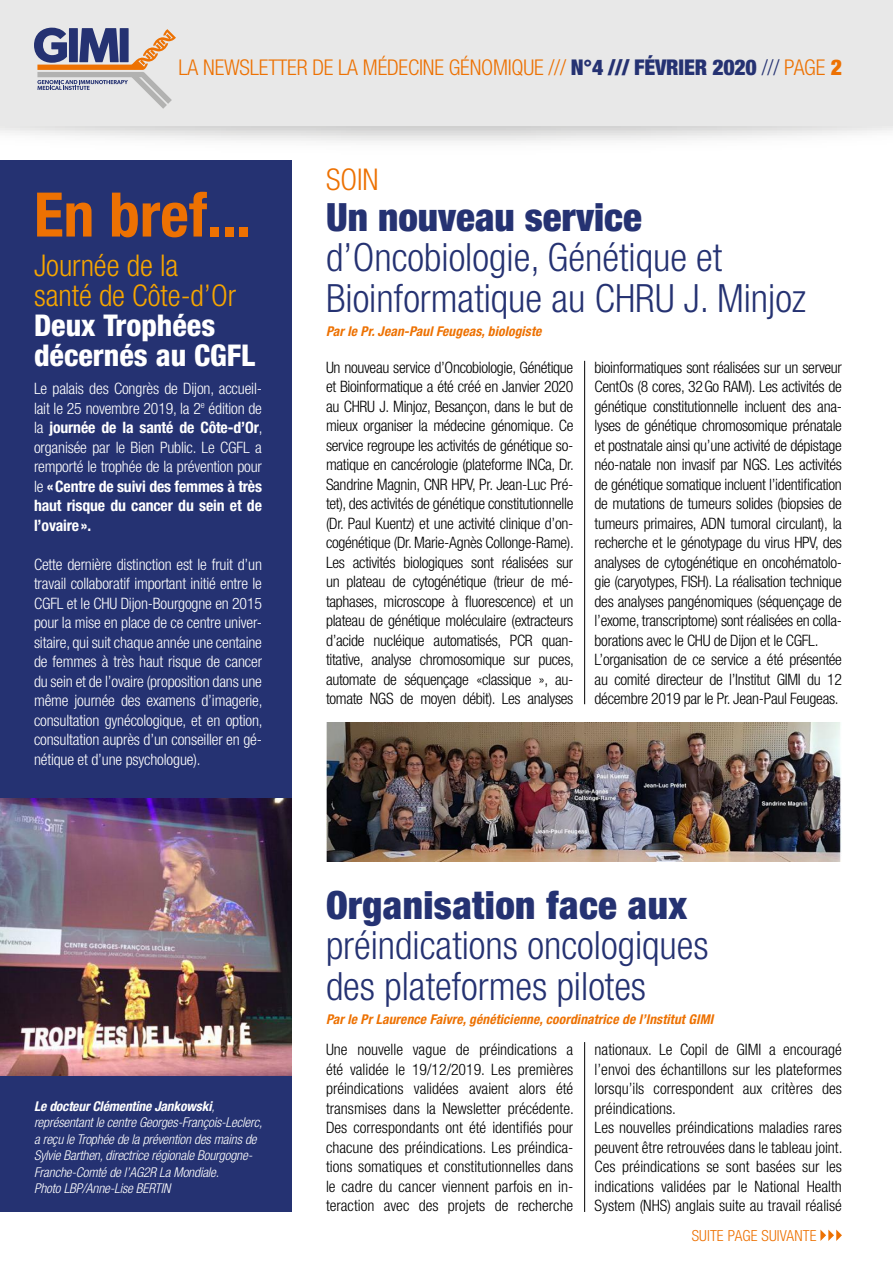
<style>
.page{position:relative;width:893px;height:1263px;background:#fff}
.page>*{position:absolute;margin:0;border:0;box-sizing:border-box;transform-origin:0 0}
.t1{font:700 condensed 61.5px "Helvetica Neue LT";color:#ed7102}
.t2{font:300 condensed 39px/40.5px "Helvetica Neue LT";color:#253272}
.t3{font:900 condensed 39px "Helvetica Neue LT";letter-spacing:.01em;color:#253272}
.t4{font:300 condensed 30px/30px "Helvetica Neue LT";color:#f7a600}
.t5{font:800 condensed 30px/30px "Helvetica Neue LT";color:#fff}
.t6{font:300 condensed 30px "Helvetica Neue LT";color:#ed7102}
.t7{font:300 condensed 21.75px "Helvetica Neue LT";letter-spacing:-.01em;color:#ed7102}
.t8{font:300 condensed 15.75px/19.5px "Helvetica Neue LT";letter-spacing:-.02em;color:#000;text-align:justify}
.t9{font:300 condensed 15.75px/19.5px "Helvetica Neue LT";letter-spacing:-.01em;color:#fff;text-align:justify}
.t10{font:300 condensed 15.75px/19.5px "Helvetica Neue LT";color:#000}
.t11{font:300 condensed 15.3px "Helvetica Neue LT";letter-spacing:.01em;color:#ed7102}
.t12{font:italic 300 condensed 13.5px/16.5px "Helvetica Neue LT";letter-spacing:-.01em;color:#fff}
.t13{font:italic 700 condensed 13.5px "Helvetica Neue LT";letter-spacing:.01em;color:#ed7102}
.s1{font-weight:900;color:#253272}
.s2{color:#253272}
.s3{font-weight:900}
.s4{font-weight:700}
</style>
<div class="page">
<img style="left:0;top:125px;width:893px;height:36px">
<div style="left:0;top:0;width:893px;height:125px;background:#e8e8e8"></div>
<svg style="left:34px;top:28px;width:142px;height:81px"></svg>
<div style="left:0;top:161px;width:292px;height:1051px;background:#253272"></div>
<img style="left:0;top:798px;width:292px;height:277px">
<img style="left:326px;top:722px;width:516px;height:140px">
<hr style="left:584px;top:361px;width:1px;height:343px;background:#000">
<hr style="left:584px;top:1042px;width:1px;height:170px;background:#000">
<svg style="left:820px;top:1229px;width:22px;height:12px"></svg>
<h3 class="t7" style="left:179px;top:55px;width:665px">LA NEWSLETTER DE LA MÉDECINE GÉNOMIQUE /// <span class="s1">N°4 /// FÉVRIER 2020</span> <span class="s2">///</span> PAGE <span class="s3">2</span></h3>
<h1 class="t1" style="left:34px;top:177px;width:219px">En bref...</h1>
<h3 class="t4" style="left:34px;top:250px;width:204px">Journée de la santé de Côte-d’Or</h3>
<h3 class="t5" style="left:34px;top:309px;width:223px">Deux Trophées décernés au CGFL</h3>
<p class="t9" style="left:34px;top:379px;width:230px">Le palais des Congrès de Dijon, accueil&shy;lait le 25 novembre 2019, la 2<sup>e</sup> édition de la <span class="s4">journée de la santé de Côte-d’Or</span>, organisée par le Bien Public. Le CGFL a remporté le trophée de la prévention pour le <span class="s4">«Centre de suivi des femmes à très haut risque du cancer du sein et de l’ovaire».</span></p>
<p class="t9" style="left:34px;top:554px;width:230px">Cette dernière distinction est le fruit d’un travail collaboratif important initié entre le CGFL et le CHU Dijon-Bourgogne en 2015 pour la mise en place de ce centre univer&shy;sitaire, qui suit chaque année une centaine de femmes à très haut risque de cancer du sein et de l’ovaire (proposition dans une même journée des examens d’imagerie, consultation gynécologique, et en option, consultation auprès d’un conseiller en gé&shy;nétique et d’une psychologue).</p>
<p class="t12" style="left:34px;top:1097px;width:230px"><span class="s4">Le docteur Clémentine Jankowski</span>, représentant le centre Georges-François-Leclerc, a reçu le Trophée de la prévention des mains de Sylvie Barthen, directrice régionale Bourgogne-Franche-Comté de l’AG2R La Mondiale.<br>Photo LBP/Anne-Lise BERTIN</p>
<h3 class="t6" style="left:326px;top:162px;width:54px">SOIN</h3>
<h2 class="t3" style="left:326px;top:193px;width:317px">Un nouveau service</h2>
<h2 class="t2" style="left:326px;top:237px;width:481px">d’Oncobiologie, Génétique et<br>Bioinformatique au CHRU J. Minjoz</h2>
<p class="t13" style="left:326px;top:323px;width:217px">Par le Pr. Jean-Paul Feugeas, biologiste</p>
<p class="t8" style="left:326px;top:358px;width:249px">Un nouveau service d’Oncobiologie, Génétique et Bioinformatique a été créé en Janvier 2020 au CHRU J. Minjoz, Besançon, dans le but de mieux organiser la médecine génomique. Ce service regroupe les activités de génétique so&shy;matique en cancérologie (plateforme INCa, Dr.<br>Sandrine Magnin, CNR HPV, Pr. Jean-Luc Pré&shy;tet), des activités de génétique constitutionnelle (Dr. Paul Kuentz) et une activité clinique d’on&shy;cogénétique (Dr. Marie-Agnès Collonge-Rame).<br>Les activités biologiques sont réalisées sur un plateau de cytogénétique (trieur de mé&shy;taphases, microscope à fluorescence) et un plateau de génétique moléculaire (extracteurs d’acide nucléique automatisés, PCR quan&shy;titative, analyse chromosomique sur puces, automate de séquençage «classique », au&shy;tomate NGS de moyen débit). Les analyses</p>
<p class="t8" style="left:595px;top:358px;width:249px;text-align:left">bioinformatiques sont réalisées sur un serveur CentOs (8 cores, 32Go RAM). Les activités de génétique constitutionnelle incluent des ana&shy;lyses de génétique chromosomique prénatale et postnatale ainsi qu’une activité de dépistage néo-natale non invasif par NGS. Les activités de génétique somatique incluent l’identification de mutations de tumeurs solides (biopsies de tumeurs primaires, ADN tumoral circulant), la recherche et le génotypage du virus HPV, des analyses de cytogénétique en oncohématolo&shy;gie (caryotypes, FISH). La réalisation technique des analyses pangénomiques (séquençage de l’exome, transcriptome) sont réalisées en colla&shy;borations avec le CHU de Dijon et le CGFL.<br>L’organisation de ce service a été présentée au comité directeur de l’Institut GIMI du 12 décembre 2019 par le Pr. Jean-Paul Feugeas.</p>
<h2 class="t3" style="left:326px;top:881px;width:363px">Organisation face aux</h2>
<h2 class="t2" style="left:326px;top:925px;width:384px">préindications oncologiques des plateformes pilotes</h2>
<p class="t13" style="left:326px;top:1011px;width:389px">Par le Pr Laurence Faivre, généticienne, coordinatrice de l’Institut GIMI</p>
<p class="t8" style="left:326px;top:1040px;width:249px">Une nouvelle vague de préindications a été validée le 19/12/2019. Les premières préindications validées avaient alors été transmises dans la Newsletter précédente.<br>Des correspondants ont été identifiés pour chacune des préindications. Les préindica&shy;tions somatiques et constitutionnelles dans le cadre du cancer viennent parfois en in&shy;teraction avec des projets de recherche</p>
<p class="t10" style="left:595px;top:1040px;width:249px">nationaux. Le Copil de GIMI a encouragé l’envoi des échantillons sur les plateformes lorsqu’ils correspondent aux critères des préindications.<br>Les nouvelles préindications maladies rares peuvent être retrouvées dans le tableau joint.<br>Ces préindications se sont basées sur les indications validées par le National Health System (NHS) anglais suite au travail réalisé</p>
<p class="t11" style="left:692px;top:1227px;width:126px">SUITE PAGE SUIVANTE</p>
</div>
